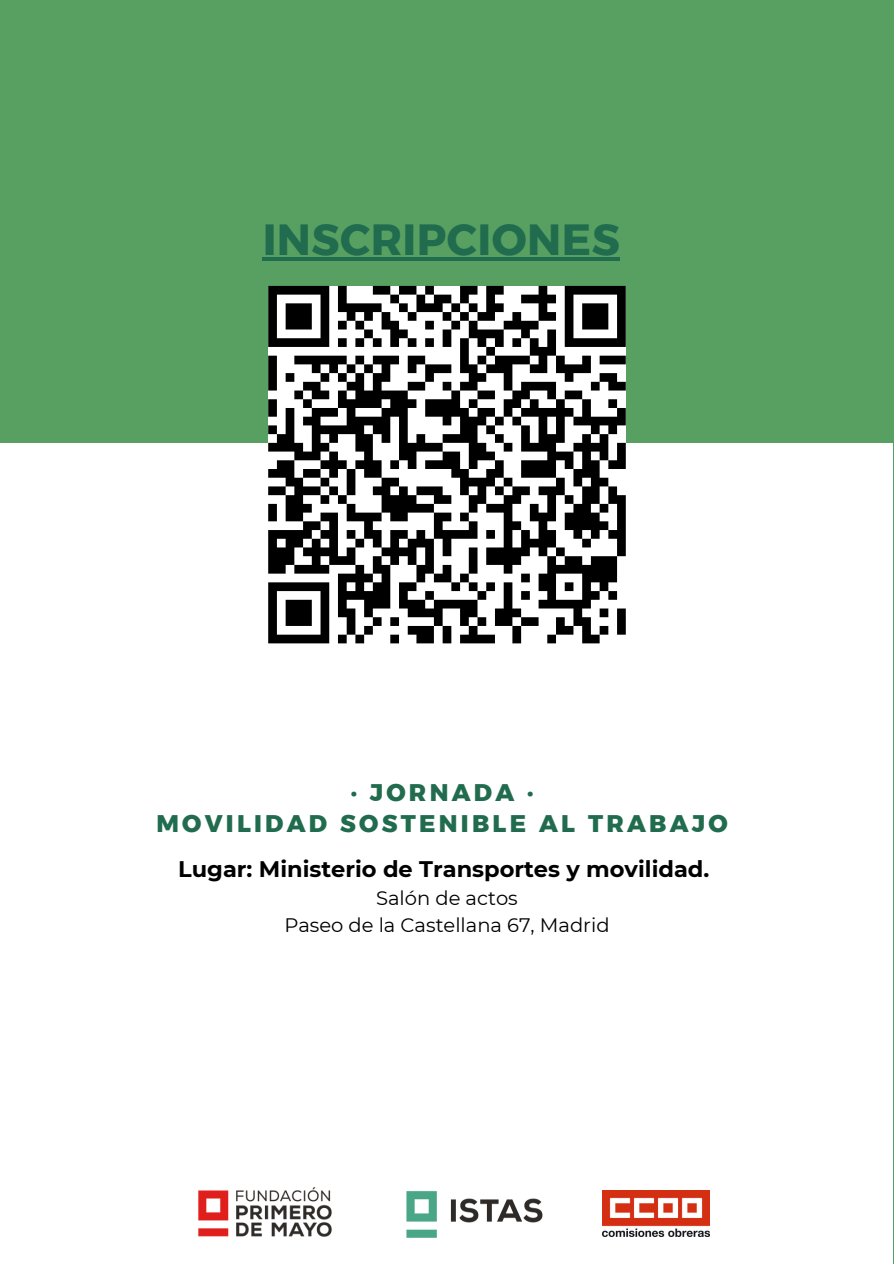
<style>
.page{position:relative;width:894px;height:1264px;background:#fff}
.page>*{position:absolute;margin:0;border:0;box-sizing:border-box;transform-origin:0 0}
.t1{font:43.5px "Kief Montaser Bold";letter-spacing:.01em;color:#216c4e}
.t2{font:700 24px/30.5px "Kief Montaser Extra";letter-spacing:.135em;color:#216c4e;text-align:center}
.t3{font:700 22.5px "Montserrat";color:#000}
.t4{font:19.5px "Montserrat";color:#000}
</style>
<div class="page">
<div style="left:0;top:0;width:893px;height:1263px;background:#57a062"></div>
<div style="left:0;top:443px;width:892px;height:820px;background:#fff"></div>
<hr style="left:262px;top:257px;width:358px;height:3px;background:#216c4e">
<svg style="left:268px;top:286px;width:357px;height:357px"></svg>
<img style="left:406px;top:1191px;width:137px;height:47px">
<img style="left:198px;top:1187px;width:134px;height:50px">
<img style="left:602px;top:1190px;width:107px;height:46px">
<h1 class="t1" style="left:262px;top:213px;width:358px">INSCRIPCIONES</h1>
<h1 class="t2" style="left:156px;top:777px;width:572px">· JORNADA ·<br>MOVILIDAD SOSTENIBLE AL TRABAJO</h1>
<p class="t3" style="left:178px;top:855px;width:532px">Lugar: Ministerio de Transportes y movilidad.</p>
<h2 class="t4" style="left:376px;top:886px;width:143px">Salón de actos</h2>
<p class="t4" style="left:284px;top:913px;width:326px">Paseo de la Castellana 67, Madrid</p>
</div>
